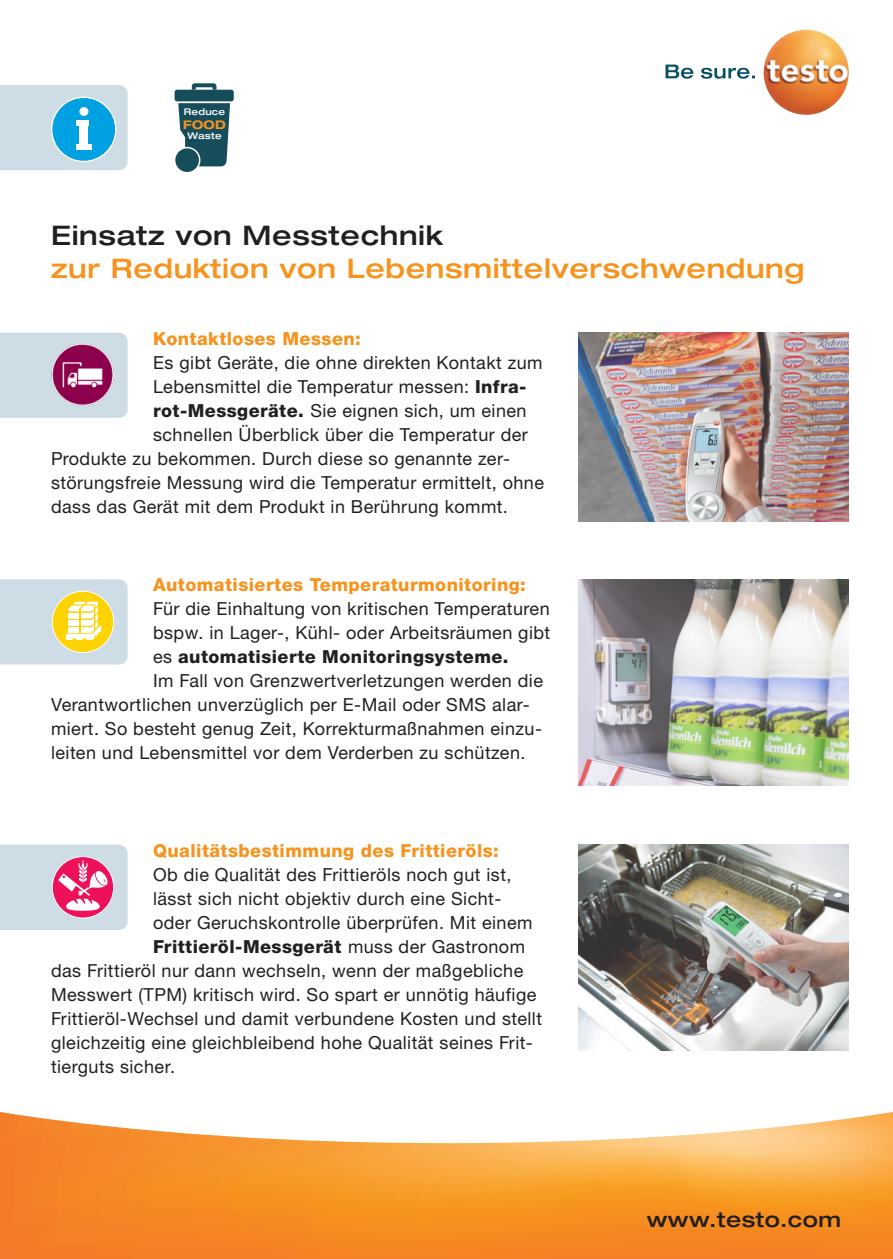
<style>
.page{position:relative;width:893px;height:1259px;background:#fff}
.page>*{position:absolute;margin:0;border:0;box-sizing:border-box;transform-origin:0 0}
.t1{font:500 expanded 27px "Helvetica Neue LTW1 G";letter-spacing:.025em;color:#f7931d}
.t2{font:500 expanded 27px "Helvetica Neue LTW1 G";letter-spacing:.025em;color:#231f20}
.www_testo_de{font:500 expanded 21px "Helvetica Neue LTW1 G";letter-spacing:.025em;color:#231f20}
.t3{font:18px/24px "Helvetica Neue LTW1 G";letter-spacing:.025em;color:#231f20;text-align:justify}
.t4{font:800 18px "Helvetica Neue LTW1 G";letter-spacing:.025em;color:#f7931d}
.t5{font:800 18px "Helvetica Neue LTW1 G";letter-spacing:.025em;color:#231f20}
.t6{font:700 expanded 12px "Helvetica Neue LT Pro";color:#f7941e}
.t7{font:500 expanded 9.3px "Helvetica Neue LTW1 G";letter-spacing:.025em;color:#fff}
.s1{font-weight:800}
.s2{font-weight:400}
</style>
<div class="page">
<svg style="left:0;top:1112px;width:893px;height:147px;background:#f8a54e"></svg>
<svg style="left:665px;top:65px;width:90px;height:14px"></svg>
<img style="left:763px;top:30px;width:86px;height:85px;border-radius:43px">
<div style="left:0;top:85px;width:128px;height:85px;background:#cedce5"></div>
<div style="left:52px;top:97px;width:64px;height:64px;background:#00a1e3;border-radius:50%"></div>
<div style="left:79px;top:107px;width:9px;height:9px;background:#fff;border-radius:50%"></div>
<div style="left:80px;top:120px;width:8px;height:30px;background:#fff"></div>
<div style="left:76px;top:120px;width:12px;height:6px;background:#fff"></div>
<div style="left:76px;top:145px;width:16px;height:5px;background:#fff"></div>
<div style="left:51px;top:97px;width:66px;height:65px;border:1px solid #fff;border-radius:50%"></div>
<svg style="left:175px;top:83px;width:59px;height:89px"></svg>
<img style="left:578px;top:333px;width:271px;height:188px">
<img style="left:578px;top:579px;width:270px;height:206px">
<img style="left:578px;top:844px;width:271px;height:206px">
<div style="left:0;top:333px;width:128px;height:85px;background:#cedce5"></div>
<img style="left:52px;top:344px;width:62px;height:62px">
<svg style="left:0;top:579px;width:128px;height:85px;background:#dbddbe"></svg>
<svg style="left:0;top:844px;width:128px;height:86px;background:#d8b9cd"></svg>
<p class="t7" style="left:184px;top:106px;width:43px">Reduce</p>
<p class="t6" style="left:183px;top:116px;width:44px">FOOD</p>
<p class="t7" style="left:187px;top:129px;width:36px">Waste</p>
<p class="t2" style="left:51px;top:218px;width:393px">Einsatz von Messtechnik</p>
<p class="t1" style="left:51px;top:251px;width:755px">zur Reduktion von Lebensmittelverschwendung</p>
<p class="t4" style="left:153px;top:327px;width:209px">Kontaktloses Messen:</p>
<p class="t3" style="left:153px;top:350px;width:391px">Es gibt Geräte, die ohne direkten Kontakt zum</p>
<p class="t3" style="left:153px;top:374px;width:375px">Lebensmittel die Temperatur messen: <span class="s1">Infra-</span></p>
<p class="t3" style="left:153px;top:398px;width:375px"><span class="s1">rot-Messgeräte.</span> Sie eignen sich, um einen</p>
<p class="t3" style="left:153px;top:422px;width:376px">schnellen Überblick über die Temperatur der</p>
<p class="t3" style="left:51px;top:446px;width:461px">Produkte zu bekommen. Durch diese so genannte zer-</p>
<p class="t3" style="left:51px;top:470px;width:495px">störungsfreie Messung wird die Temperatur ermittelt, ohne</p>
<p class="t3" style="left:51px;top:494px;width:458px">dass das Gerät mit dem Produkt in Berührung kommt.</p>
<p class="t4" style="left:153px;top:574px;width:374px">Automatisiertes Temperaturmonitoring:</p>
<p class="t3" style="left:153px;top:597px;width:399px">Für die Einhaltung von kritischen Temperaturen bspw. in Lager-, Kühl- oder Arbeitsräumen gibt es <span class="s1">automatisierte Monitoringsysteme.</span></p>
<p class="t3" style="left:51px;top:669px;width:493px;text-align:left;text-indent:102px">Im Fall von Grenzwertverletzungen werden die Verantwortlichen unverzüglich per E-Mail oder SMS alar&shy;miert. So besteht genug Zeit, Korrekturmaßnahmen einzu&shy;leiten und Lebensmittel vor dem Verderben zu schützen.</p>
<p class="t4" style="left:153px;top:839px;width:347px">Qualitätsbestimmung des Frittieröls:</p>
<p class="t3" style="left:153px;top:862px;width:360px">Ob die Qualität des Frittieröls noch gut ist,</p>
<p class="t3" style="left:153px;top:886px;width:350px">lässt sich nicht objektiv durch eine Sicht-</p>
<p class="t3" style="left:153px;top:910px;width:381px">oder Geruchskontrolle überprüfen. Mit einem</p>
<p class="t5" style="left:153px;top:935px;width:373px">Frittieröl-Messgerät <span class="s2">muss der Gastronom</span></p>
<p class="t3" style="left:51px;top:958px;width:474px">das Frittieröl nur dann wechseln, wenn der maßgebliche</p>
<p class="t3" style="left:51px;top:982px;width:487px">Messwert (TPM) kritisch wird. So spart er unnötig häufige</p>
<p class="t3" style="left:51px;top:1006px;width:493px">Frittieröl-Wechsel und damit verbundene Kosten und stellt</p>
<p class="t3" style="left:51px;top:1030px;width:483px">gleichzeitig eine gleichbleibend hohe Qualität seines Frit-</p>
<p class="t3" style="left:51px;top:1054px;width:126px">tierguts sicher.</p>
<p class="www_testo_de" style="left:647px;top:1205px;width:196px">www.testo.com</p>
</div>
